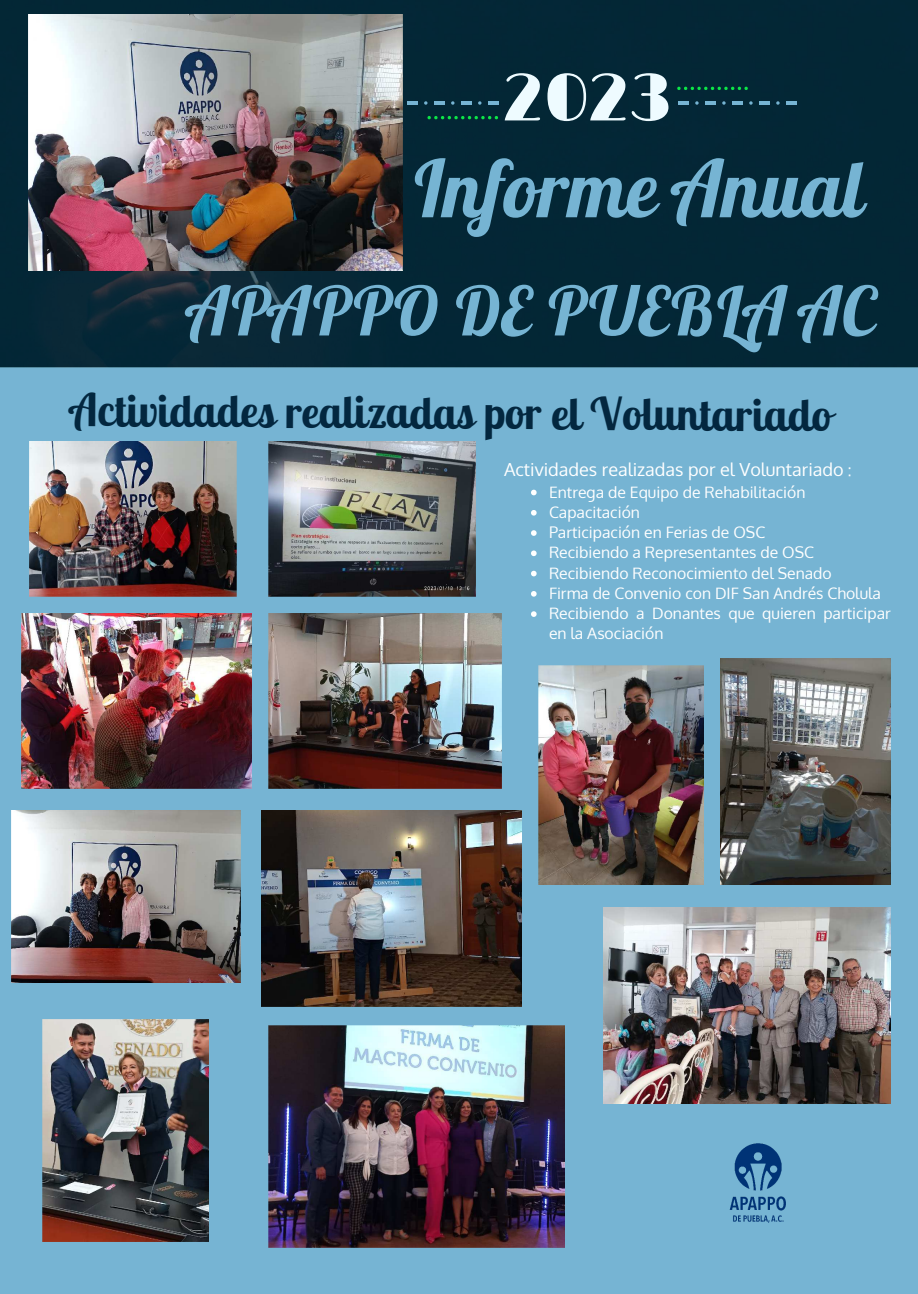
<style>
.page{position:relative;width:918px;height:1294px;background:#fff}
.page>*{position:absolute;margin:0;border:0;box-sizing:border-box;transform-origin:0 0}
.t1{font:italic 700 78.75px "Lobster Two";color:#76b4d3}
.t2{font:italic 700 67.5px "Lobster Two";color:#76b4d3}
.t3{font:67.5px "Limelight";color:#eefbff}
.t4{font:700 45px "Lobster Two";color:#03273f}
.t5{font:18px "Oxygen";color:#fff}
.t6{font:15.75px/20.2px "Oxygen";color:#fff}
.s1{font-size:15.75px}
</style>
<div class="page">
<div style="left:0;top:0;width:918px;height:1293px;background:#76b4d3"></div>
<div style="left:0;top:0;width:918px;height:367px;background:#032735"></div>
<hr style="left:407px;top:101px;width:10px;height:4px;background:#76b4d3">
<hr style="left:434px;top:101px;width:10px;height:4px;background:#76b4d3">
<hr style="left:461px;top:101px;width:10px;height:4px;background:#76b4d3">
<hr style="left:488px;top:101px;width:10px;height:4px;background:#76b4d3">
<svg style="left:424px;top:101px;width:4px;height:4px"></svg>
<svg style="left:451px;top:101px;width:3px;height:4px"></svg>
<svg style="left:478px;top:101px;width:4px;height:4px"></svg>
<hr style="left:678px;top:101px;width:11px;height:4px;background:#76b4d3">
<hr style="left:705px;top:101px;width:11px;height:4px;background:#76b4d3">
<hr style="left:732px;top:101px;width:11px;height:4px;background:#76b4d3">
<hr style="left:759px;top:101px;width:11px;height:4px;background:#76b4d3">
<hr style="left:786px;top:101px;width:11px;height:4px;background:#76b4d3">
<svg style="left:695px;top:101px;width:4px;height:4px"></svg>
<svg style="left:722px;top:101px;width:4px;height:4px"></svg>
<svg style="left:749px;top:101px;width:4px;height:4px"></svg>
<svg style="left:776px;top:101px;width:4px;height:4px"></svg>
<svg style="left:428px;top:116px;width:70px;height:3px"></svg>
<svg style="left:677px;top:87px;width:71px;height:3px"></svg>
<img style="left:729px;top:1143px;width:57px;height:80px">
<svg style="left:531px;top:489px;width:6px;height:6px"></svg>
<svg style="left:531px;top:510px;width:6px;height:5px"></svg>
<svg style="left:531px;top:530px;width:6px;height:6px"></svg>
<svg style="left:531px;top:550px;width:6px;height:6px"></svg>
<svg style="left:531px;top:570px;width:6px;height:6px"></svg>
<svg style="left:531px;top:591px;width:6px;height:5px"></svg>
<svg style="left:531px;top:611px;width:6px;height:6px"></svg>
<img style="left:29px;top:441px;width:207px;height:155px">
<img style="left:269px;top:441px;width:207px;height:155px">
<img style="left:21px;top:613px;width:231px;height:175px">
<img style="left:11px;top:810px;width:230px;height:172px">
<img style="left:539px;top:665px;width:165px;height:219px">
<img style="left:720px;top:658px;width:171px;height:226px">
<img style="left:269px;top:613px;width:233px;height:175px">
<img style="left:43px;top:1019px;width:166px;height:222px">
<img style="left:269px;top:1025px;width:295px;height:221px">
<img style="left:261px;top:810px;width:261px;height:196px">
<img style="left:603px;top:907px;width:288px;height:196px">
<img style="left:28px;top:15px;width:375px;height:255px">
<h2 class="t3" style="left:503px;top:59px;width:171px">2023</h2>
<h1 class="t1" style="left:410px;top:138px;width:454px">Informe Anual</h1>
<h2 class="t2" style="left:187px;top:268px;width:689px">APAPPO DE PUEBLA AC</h2>
<h3 class="t4" style="left:70px;top:383px;width:762px">Actividades realizadas por el Voluntariado</h3>
<p class="t5" style="left:504px;top:457px;width:349px">Actividades realizadas por el Voluntariado <span class="s1">:</span></p>
<p class="t6" style="left:549px;top:482px;width:343px">Entrega de Equipo de Rehabilitación<br>Capacitación<br>Participación en Ferias de OSC<br>Recibiendo a Representantes de OSC<br>Recibiendo Reconocimiento del Senado<br>Firma de Convenio con DIF San Andrés Cholula<br>Recibiendo a Donantes que quieren participar en la Asociación</p>
</div>
